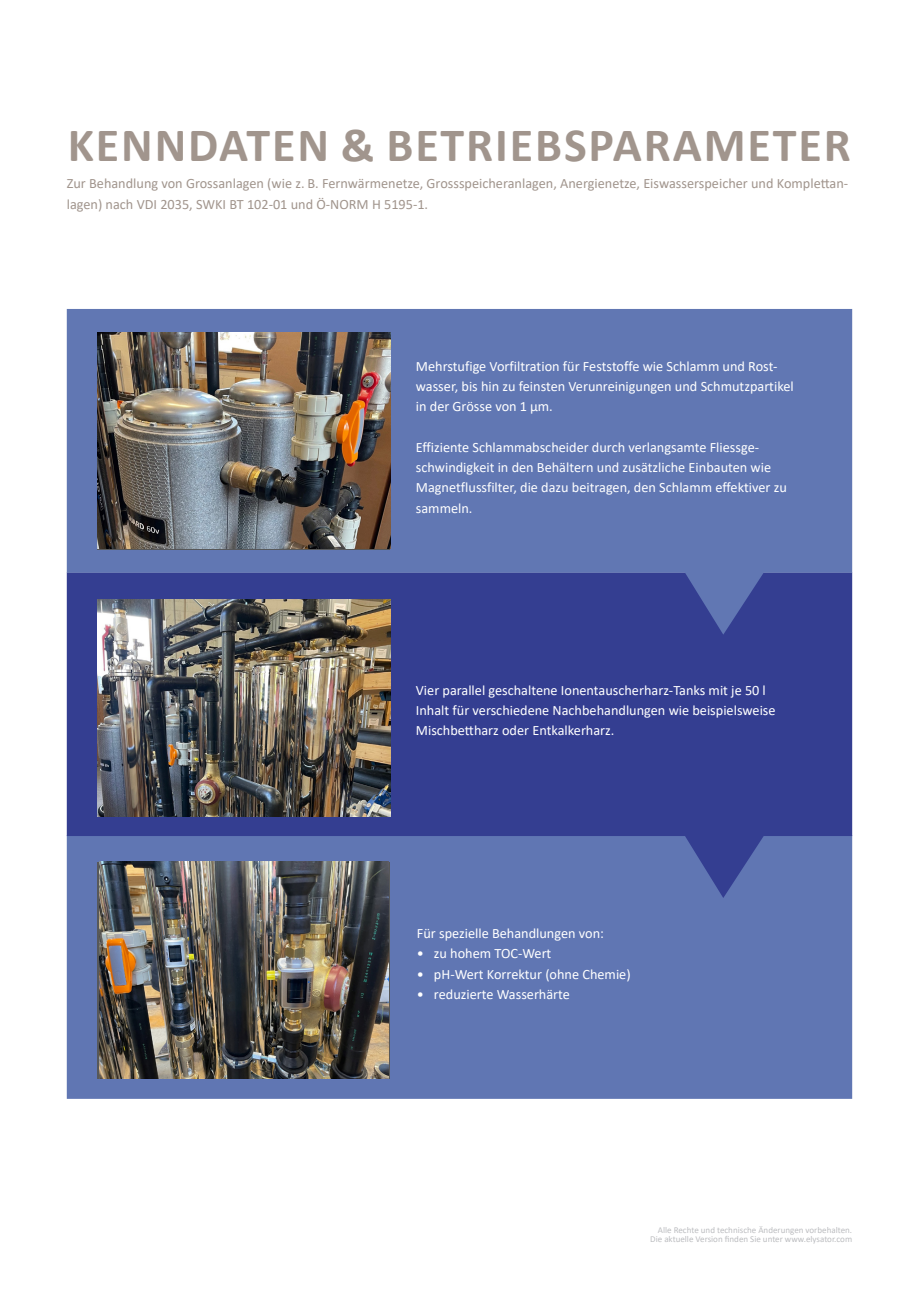
<style>
.page{position:relative;width:919px;height:1289px;background:#fff}
.page>*{position:absolute;margin:0;border:0;box-sizing:border-box;transform-origin:0 0}
.ELY_ÜBERSCHRIFT{font:700 48px "Calibri";letter-spacing:.04em;color:#a1958d}
.ELY_-_Fließtext__Headline{font:14.25px/20.2px "Calibri";color:#fff}
.ELY_FLIESSTEXT{font:14.25px/20.2px "Calibri";color:#a1958d}
.t1{font:9px/9px "Calibri";color:#bcbdc0;text-align:right}
</style>
<div class="page">
<div style="left:67px;top:898px;width:785px;height:200px;background:#6076b3"></div>
<svg style="left:67px;top:634px;width:785px;height:264px;background:#3f4c99"></svg>
<svg style="left:67px;top:309px;width:785px;height:325px;background:#586bab"></svg>
<img style="left:99px;top:861px;width:289px;height:217px">
<img style="left:98px;top:333px;width:292px;height:215px">
<img style="left:98px;top:599px;width:292px;height:217px">
<p class="ELY_ÜBERSCHRIFT" style="left:68px;top:111px;width:784px">KENNDATEN &amp; BETRIEBSPARAMETER</p>
<p class="ELY_FLIESSTEXT" style="left:67px;top:173px;width:782px">Zur Behandlung von Grossanlagen (wie z. B. Fernwärmenetze, Grossspeicheranlagen, Anergienetze, Eiswasserspeicher und Komplettan&shy;lagen) nach VDI 2035, SWKI BT 102-01 und Ö‑NORM H 5195-1.</p>
<p class="ELY_-_Fließtext__Headline" style="left:416px;top:355px;width:379px">Mehrstufige Vorfiltration für Feststoffe wie Schlamm und Rost&shy;wasser, bis hin zu feinsten Verunreinigungen und Schmutzpartikel in der Grösse von 1 µm.</p>
<p class="ELY_-_Fließtext__Headline" style="left:416px;top:436px;width:372px">Effiziente Schlammabscheider durch verlangsamte Fliessge&shy;schwindigkeit in den Behältern und zusätzliche Einbauten wie Magnetflussfilter, die dazu beitragen, den Schlamm effektiver zu sammeln.</p>
<p class="ELY_-_Fließtext__Headline" style="left:416px;top:679px;width:361px">Vier parallel geschaltene Ionentauscherharz-Tanks mit je 50 l<br>Inhalt für verschiedene Nachbehandlungen wie beispielsweise<br>Mischbettharz oder Entkalkerharz.</p>
<p class="ELY_-_Fließtext__Headline" style="left:417px;top:922px;width:188px">Für spezielle Behandlungen von:</p>
<p class="ELY_-_Fließtext__Headline" style="left:417px;top:943px;width:136px">• zu hohem TOC-Wert</p>
<p class="ELY_-_Fließtext__Headline" style="left:417px;top:963px;width:215px">• pH-Wert Korrektur (ohne Chemie)</p>
<p class="ELY_-_Fließtext__Headline" style="left:417px;top:983px;width:154px">• reduzierte Wasserhärte</p>
<p class="t1" style="left:650px;top:1225px;width:203px">Alle Rechte und technische Änderungen vorbehalten.<br>Die aktuelle Version finden Sie unter www.elysator.com</p>
</div>
